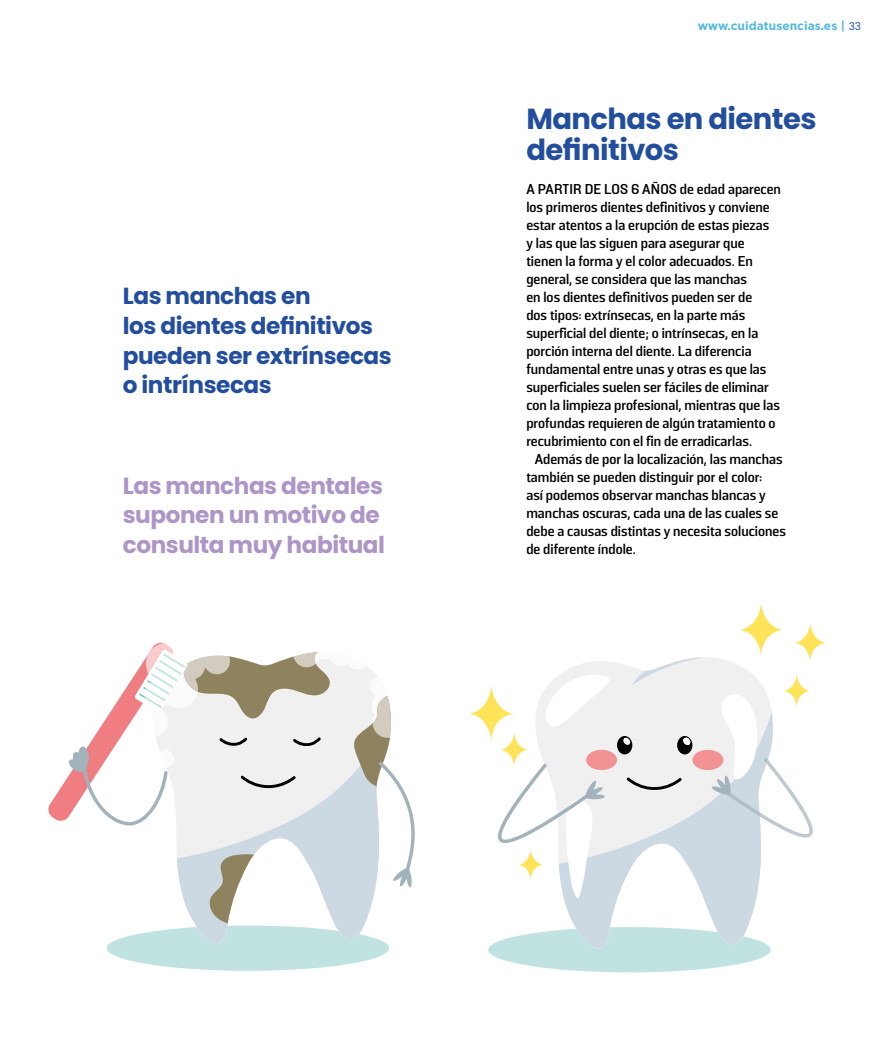
<style>
.page{position:relative;width:893px;height:1042px;background:#fff}
.page>*{position:absolute;margin:0;border:0;box-sizing:border-box;transform-origin:0 0}
.t1{font:700 28.95px/30.8px "Poppins";letter-spacing:-.02em;color:#234e9e}
.t2{font:700 23.25px/29.5px "Poppins";letter-spacing:-.02em;color:#234e9e}
.t3{font:700 23.25px/29.5px "Poppins";letter-spacing:-.02em;color:#ad96c7}
.t4{font:700 14.25px "Solido";color:#000}
.t5{font:700 12px "Gotham HTF";color:#56b7e0}
.s1{font-family:"Poppins";font-weight:400;font-size:10.5px;color:#234e9e}
</style>
<div class="page">
<svg style="left:488px;top:933px;width:283px;height:39px"></svg>
<svg style="left:533px;top:657px;width:233px;height:291px;fill:#f0f0f0"></svg>
<svg style="left:559px;top:711px;width:212px;height:237px"></svg>
<svg style="left:632px;top:657px;width:72px;height:28px"></svg>
<svg style="left:545px;top:673px;width:66px;height:55px"></svg>
<svg style="left:740px;top:602px;width:43px;height:55px"></svg>
<svg style="left:469px;top:685px;width:45px;height:57px"></svg>
<svg style="left:501px;top:732px;width:27px;height:35px"></svg>
<svg style="left:795px;top:623px;width:31px;height:39px"></svg>
<svg style="left:783px;top:674px;width:27px;height:34px"></svg>
<svg style="left:627px;top:777px;width:55px;height:13px"></svg>
<div style="left:677px;top:736px;width:15px;height:18px;background:#010202;border-radius:50%"></div>
<div style="left:617px;top:736px;width:15px;height:18px;background:#010202;border-radius:50%"></div>
<div style="left:692px;top:750px;width:31px;height:20px;background:#f29294;border-radius:50%"></div>
<div style="left:586px;top:750px;width:31px;height:20px;background:#f29294;border-radius:50%"></div>
<svg style="left:711px;top:692px;width:102px;height:145px"></svg>
<svg style="left:498px;top:763px;width:107px;height:137px"></svg>
<svg style="left:683px;top:737px;width:8px;height:8px"></svg>
<svg style="left:623px;top:737px;width:7px;height:8px"></svg>
<svg style="left:48px;top:642px;width:367px;height:329px"></svg>
<h2 class="t2" style="left:123px;top:282px;width:271px">Las manchas en<br>los dientes definitivos pueden ser extrínsecas o intrínsecas</h2>
<h2 class="t3" style="left:123px;top:471px;width:264px">Las manchas dentales suponen un motivo de consulta muy habitual</h2>
<p class="t5" style="left:698px;top:18px;width:165px">www.cuidatusencias.es | <span class="s1">33</span></p>
<h1 class="t1" style="left:526px;top:103px;width:292px">Manchas en dientes definitivos</h1>
<p class="t4" style="left:526px;top:181px;width:256px">A PARTIR DE LOS 6 AÑOS de edad aparecen</p>
<p class="t4" style="left:526px;top:199px;width:245px">los primeros dientes definitivos y conviene</p>
<p class="t4" style="left:526px;top:217px;width:244px">estar atentos a la erupción de estas piezas</p>
<p class="t4" style="left:526px;top:235px;width:220px">y las que las siguen para asegurar que</p>
<p class="t4" style="left:526px;top:253px;width:228px">tienen la forma y el color adecuados. En</p>
<p class="t4" style="left:526px;top:271px;width:222px">general, se considera que las manchas</p>
<p class="t4" style="left:526px;top:289px;width:227px">en los dientes definitivos pueden ser de</p>
<p class="t4" style="left:526px;top:307px;width:220px">dos tipos: extrínsecas, en la parte más</p>
<p class="t4" style="left:526px;top:325px;width:233px">superficial del diente; o intrínsecas, en la</p>
<p class="t4" style="left:526px;top:343px;width:227px">porción interna del diente. La diferencia</p>
<p class="t4" style="left:526px;top:361px;width:242px">fundamental entre unas y otras es que las</p>
<p class="t4" style="left:526px;top:379px;width:244px">superficiales suelen ser fáciles de eliminar</p>
<p class="t4" style="left:526px;top:397px;width:255px">con la limpieza profesional, mientras que las</p>
<p class="t4" style="left:526px;top:415px;width:251px">profundas requieren de algún tratamiento o</p>
<p class="t4" style="left:526px;top:433px;width:227px">recubrimiento con el fin de erradicarlas.</p>
<p class="t4" style="left:535px;top:451px;width:249px">Además de por la localización, las manchas</p>
<p class="t4" style="left:526px;top:469px;width:237px">también se pueden distinguir por el color:</p>
<p class="t4" style="left:526px;top:487px;width:241px">así podemos observar manchas blancas y</p>
<p class="t4" style="left:526px;top:505px;width:253px">manchas oscuras, cada una de las cuales se</p>
<p class="t4" style="left:526px;top:523px;width:261px">debe a causas distintas y necesita soluciones</p>
<p class="t4" style="left:526px;top:541px;width:111px">de diferente índole.</p>
</div>
